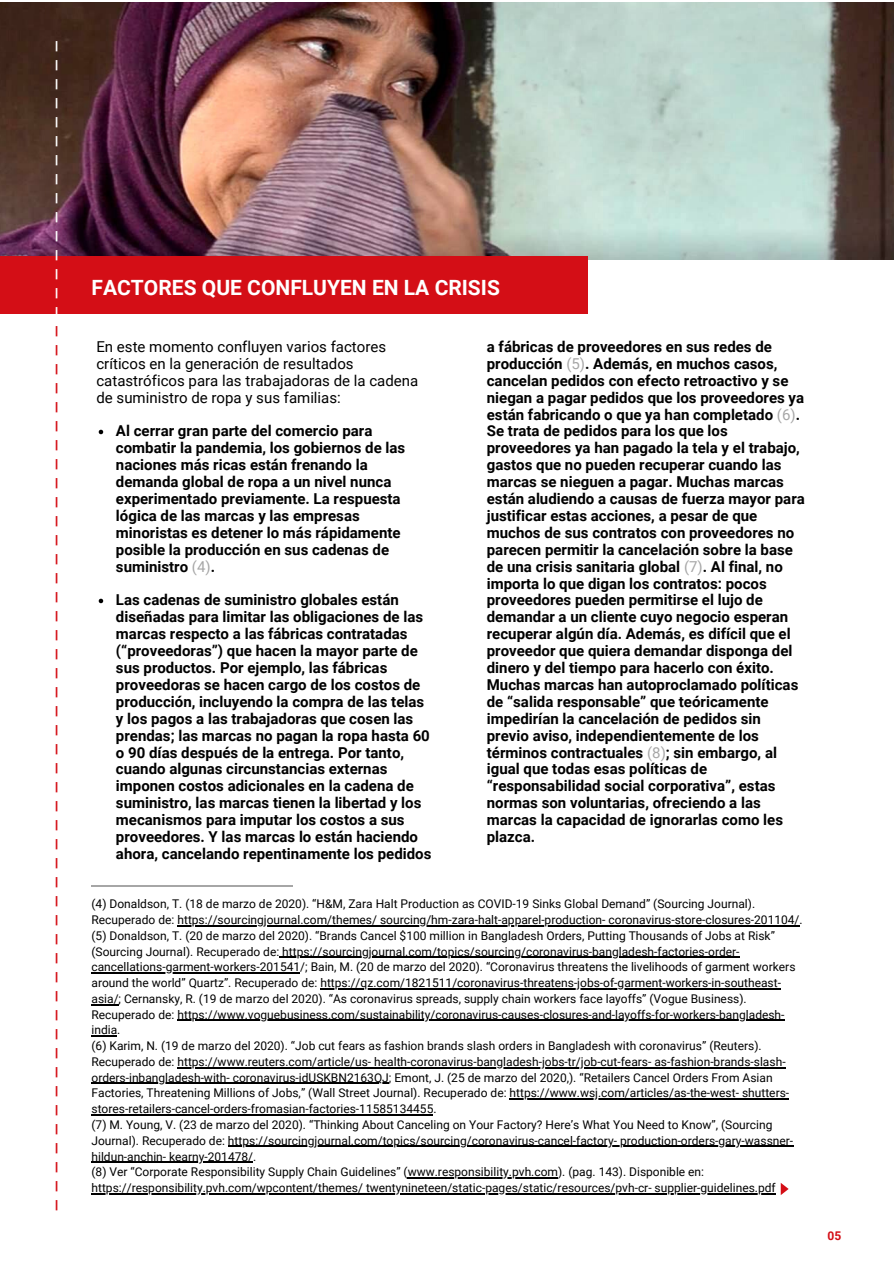
<style>
.page{position:relative;width:894px;height:1264px;background:#fff}
.page>*{position:absolute;margin:0;border:0;box-sizing:border-box;transform-origin:0 0}
.t1{font:21px "Roboto";color:#d40e16}
.t2{font:700 21px "Roboto";color:#fff}
.t3{font:700 15px/17px "Roboto";color:#000}
.t4{font:15px/17px "Roboto";color:#000}
.t5{font:12px/15.8px "Roboto";color:#000}
.t6{font:700 12px "Roboto";color:#d40e16}
.s1{color:#fff}
.s2{font-weight:400;color:#a6a6a6}
</style>
<div class="page">
<img style="left:0;top:2px;width:893px;height:257px">
<div style="left:0;top:256px;width:587px;height:57px;background:#d40e16"></div>
<hr style="left:91px;top:885px;width:202px;height:1px;background:#a6a6a6">
<hr style="left:177px;top:925px;width:622px;height:1px;background:#000">
<hr style="left:279px;top:956px;width:460px;height:1px;background:#000">
<hr style="left:91px;top:972px;width:209px;height:1px;background:#000">
<hr style="left:320px;top:988px;width:460px;height:1px;background:#000">
<hr style="left:91px;top:1003px;width:28px;height:2px;background:#000">
<hr style="left:177px;top:1019px;width:607px;height:1px;background:#000">
<svg style="left:91px;top:1035px;width:26px;height:1px"></svg>
<hr style="left:177px;top:1067px;width:608px;height:1px;background:#000">
<hr style="left:91px;top:1082px;width:298px;height:1px;background:#000">
<hr style="left:509px;top:1098px;width:280px;height:1px;background:#000">
<hr style="left:91px;top:1114px;width:342px;height:1px;background:#000">
<hr style="left:228px;top:1145px;width:565px;height:1px;background:#000">
<hr style="left:91px;top:1161px;width:162px;height:1px;background:#000">
<hr style="left:407px;top:1177px;width:151px;height:1px;background:#000">
<hr style="left:91px;top:1193px;width:684px;height:1px;background:#000">
<svg style="left:99px;top:430px;width:4px;height:4px"></svg>
<svg style="left:99px;top:598px;width:4px;height:5px"></svg>
<svg style="left:780px;top:1183px;width:8px;height:12px"></svg>
<h1 class="t1" style="left:45px;top:1230px;width:1192px;rotate:-90deg"><span class="s1">–</span>–––––––––––––––––––––––––––––––––––––––––––––––<span class="s1">–––––––––––––––</span></h1>
<h1 class="t2" style="left:91px;top:276px;width:410px">FACTORES QUE CONFLUYEN EN LA CRISIS</h1>
<p class="t4" style="left:96px;top:338px;width:323px">En este momento confluyen varios factores críticos en la generación de resultados catastróficos para las trabajadoras de la cadena de suministro de ropa y sus familias:</p>
<p class="t3" style="left:116px;top:423px;width:291px">Al cerrar gran parte del comercio para combatir la pandemia, los gobiernos de las naciones más ricas están frenando la demanda global de ropa a un nivel nunca experimentado previamente. La respuesta lógica de las marcas y las empresas minoristas es detener lo más rápidamente posible la producción en sus cadenas de suministro <span class="s2">(4)</span>.</p>
<p class="t3" style="left:116px;top:592px;width:317px">Las cadenas de suministro globales están diseñadas para limitar las obligaciones de las marcas respecto a las fábricas contratadas (“proveedoras”) que hacen la mayor parte de sus productos. Por ejemplo, las fábricas proveedoras se hacen cargo de los costos de producción, incluyendo la compra de las telas y los pagos a las trabajadoras que cosen las prendas; las marcas no pagan la ropa hasta 60 o 90 días después de la entrega. Por tanto, cuando algunas circunstancias externas imponen costos adicionales en la cadena de suministro, las marcas tienen la libertad y los mecanismos para imputar los costos a sus proveedores. Y las marcas lo están haciendo ahora, cancelando repentinamente los pedidos</p>
<p class="t3" style="left:486px;top:338px;width:319px">a fábricas de proveedores en sus redes de producción <span class="s2">(5)</span>. Además, en muchos casos, cancelan pedidos con efecto retroactivo y se niegan a pagar pedidos que los proveedores ya están fabricando o que ya han completado <span class="s2">(6)</span>.<br>Se trata de pedidos para los que los proveedores ya han pagado la tela y el trabajo, gastos que no pueden recuperar cuando las marcas se nieguen a pagar. Muchas marcas están aludiendo a causas de fuerza mayor para justificar estas acciones, a pesar de que muchos de sus contratos con proveedores no parecen permitir la cancelación sobre la base de una crisis sanitaria global <span class="s2">(7)</span>. Al final, no importa lo que digan los contratos: pocos proveedores pueden permitirse el lujo de demandar a un cliente cuyo negocio esperan recuperar algún día. Además, es difícil que el proveedor que quiera demandar disponga del dinero y del tiempo para hacerlo con éxito.<br>Muchas marcas han autoproclamado políticas de “salida responsable” que teóricamente impedirían la cancelación de pedidos sin previo aviso, independientemente de los términos contractuales <span class="s2">(8)</span>; sin embargo, al igual que todas esas políticas de “responsabilidad social corporativa”, estas normas son voluntarias, ofreciendo a las marcas la capacidad de ignorarlas como les plazca.</p>
<p class="t5" style="left:91px;top:896px;width:712px">(4) Donaldson, T. (18 de marzo de 2020). “H&amp;M, Zara Halt Production as COVID-19 Sinks Global Demand” (Sourcing Journal).<br>Recuperado de: https://sourcingjournal.com/themes/ sourcing/hm-zara-halt-apparel-production- coronavirus-store-closures-201104/. (5) Donaldson, T. (20 de marzo del 2020). “Brands Cancel $100 million in Bangladesh Orders, Putting Thousands of Jobs at Risk” (Sourcing Journal). Recuperado de: https://sourcingjournal.com/topics/sourcing/coronavirus-bangladesh-factories-order&shy;cancellations-garment-workers-201541/; Bain, M. (20 de marzo del 2020). “Coronavirus threatens the livelihoods of garment workers around the world” Quartz”. Recuperado de: https://qz.com/1821511/coronavirus-threatens-jobs-of-garment-workers-in-southeast&shy;asia/; Cernansky, R. (19 de marzo del 2020). “As coronavirus spreads, supply chain workers face layoffs” (Vogue Business).<br>Recuperado de: https://www.voguebusiness.com/sustainability/coronavirus-causes-closures-and-layoffs-for-workers-bangladesh&shy;india.<br>(6) Karim, N. (19 de marzo del 2020). “Job cut fears as fashion brands slash orders in Bangladesh with coronavirus” (Reuters).<br>Recuperado de: https://www.reuters.com/article/us- health-coronavirus-bangladesh-jobs-tr/job-cut-fears- as-fashion-brands-slash&shy;orders-inbangladesh-with- coronavirus-idUSKBN2163QJ; Emont, J. (25 de marzo del 2020,). “Retailers Cancel Orders From Asian Factories, Threatening Millions of Jobs,” (Wall Street Journal). Recuperado de: https://www.wsj.com/articles/as-the-west- shutters&shy;stores-retailers-cancel-orders-fromasian-factories-11585134455.<br>(7) M. Young, V. (23 de marzo del 2020). “Thinking About Canceling on Your Factory? Here’s What You Need to Know”, (Sourcing Journal). Recuperado de: https://sourcingjournal.com/topics/sourcing/coronavirus-cancel-factory- production-orders-gary-wassner&shy;hildun-anchin- kearny-201478/.<br>(8) Ver “Corporate Responsibility Supply Chain Guidelines” (www.responsibility.pvh.com). (pag. 143). Disponible en: https://responsibility.pvh.com/wpcontent/themes/ twentynineteen/static-pages/static/resources/pvh-cr- supplier-guidelines.pdf</p>
<p class="t6" style="left:827px;top:1228px;width:15px">05</p>
</div>
